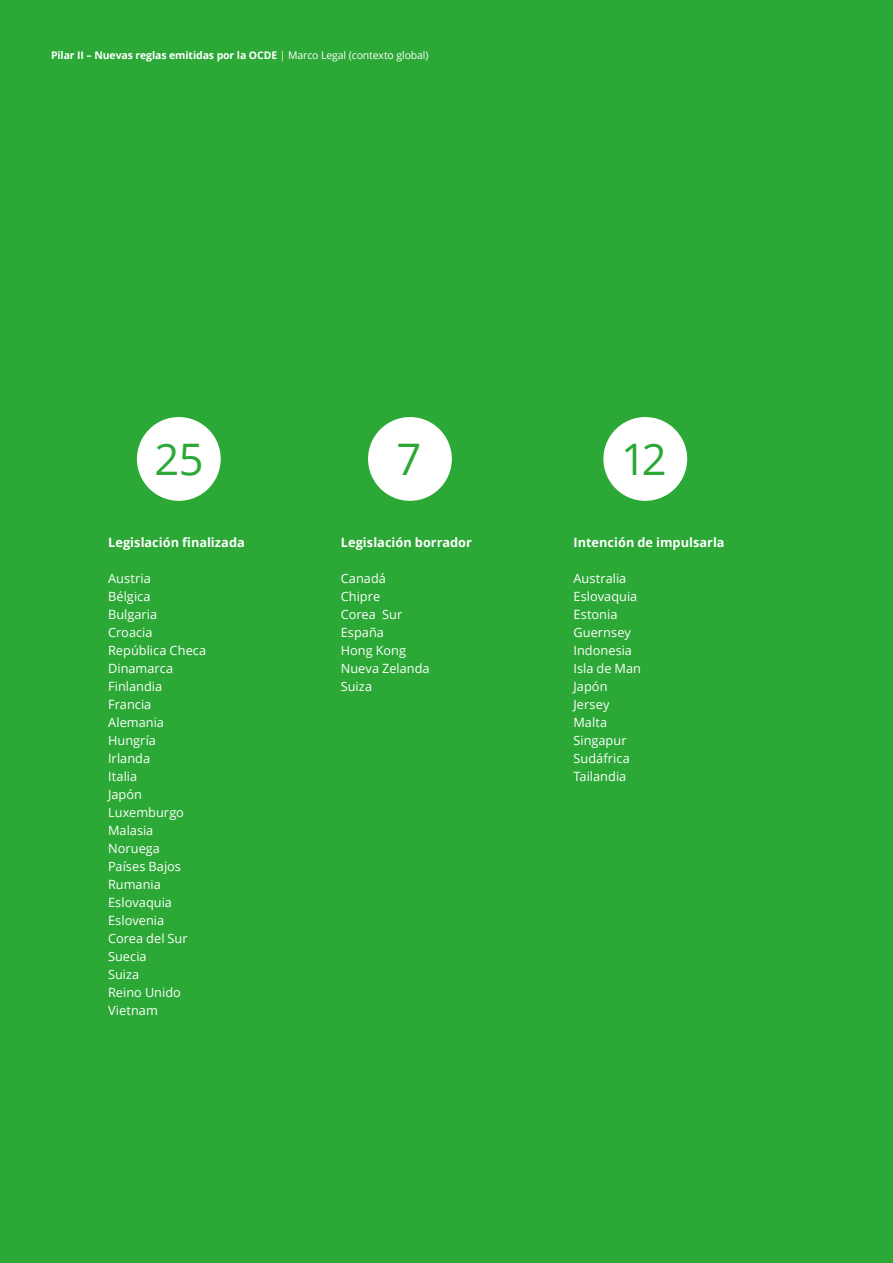
<style>
.page{position:relative;width:893px;height:1263px;background:#2ba835}
.page>*{position:absolute;margin:0;border:0;box-sizing:border-box;transform-origin:0 0}
.t1{font:43.5px "Open Sans";color:#2ba835}
.t2{font:12.75px/18px "Open Sans";color:#fff}
.t3{font:700 12.75px "Open Sans";color:#fff}
.t4{font:700 10.5px "Open Sans";letter-spacing:-.01em;color:#fff}
.s1{font-weight:400}
</style>
<div class="page">
<div style="left:137px;top:417px;width:84px;height:84px;background:#fff;border-radius:50%"></div>
<div style="left:603px;top:417px;width:84px;height:84px;background:#fff;border-radius:50%"></div>
<div style="left:368px;top:417px;width:84px;height:84px;background:#fff;border-radius:50%"></div>
<p class="t4" style="left:51px;top:48px;width:379px">Pilar II – Nuevas reglas emitidas por la OCDE <span class="s1">| Marco Legal (contexto global)</span></p>
<h1 class="t1" style="left:154px;top:430px;width:51px">25</h1>
<h1 class="t1" style="left:397px;top:430px;width:26px">7</h1>
<h1 class="t1" style="left:621px;top:430px;width:47px">12</h1>
<p class="t3" style="left:108px;top:533px;width:138px">Legislación finalizada</p>
<p class="t2" style="left:108px;top:569px;width:100px">Austria<br>Bélgica<br>Bulgaria<br>Croacia<br>República Checa<br>Dinamarca<br>Finlandia<br>Francia<br>Alemania<br>Hungría<br>Irlanda<br>Italia<br>Japón<br>Luxemburgo<br>Malasia<br>Noruega<br>Países Bajos<br>Rumania<br>Eslovaquia<br>Eslovenia<br>Corea del Sur<br>Suecia<br>Suiza<br>Reino Unido<br>Vietnam</p>
<p class="t3" style="left:341px;top:533px;width:133px">Legislación borrador</p>
<p class="t2" style="left:341px;top:569px;width:90px">Canadá<br>Chipre<br>Corea Sur<br>España<br>Hong Kong<br>Nueva Zelanda<br>Suiza</p>
<p class="t3" style="left:573px;top:533px;width:153px">Intención de impulsarla</p>
<p class="t2" style="left:573px;top:569px;width:69px">Australia<br>Eslovaquia<br>Estonia<br>Guernsey<br>Indonesia<br>Isla de Man<br>Japón<br>Jersey<br>Malta<br>Singapur<br>Sudáfrica<br>Tailandia</p>
</div>
